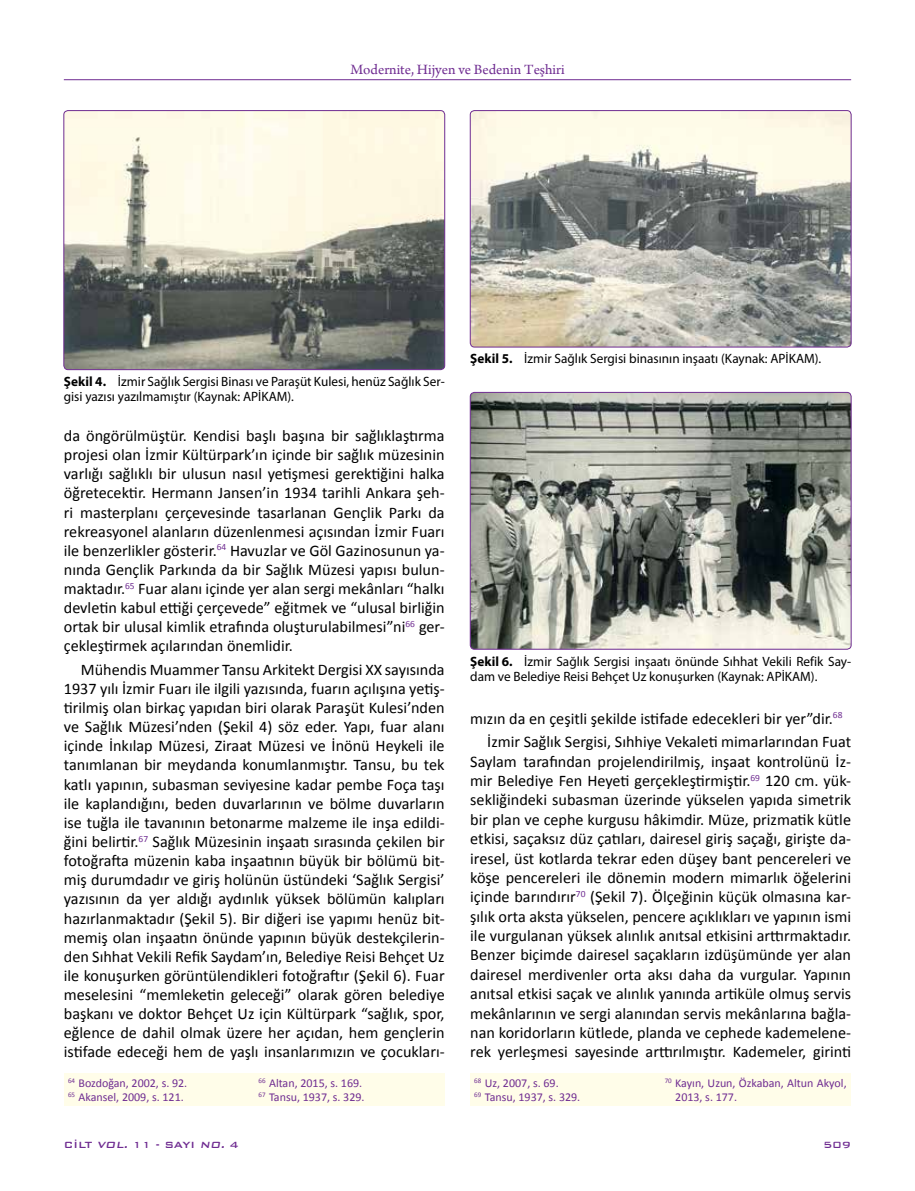
<style>
.page{position:relative;width:915px;height:1191px;background:#fff}
.page>*{position:absolute;margin:0;border:0;box-sizing:border-box;transform-origin:0 0}
.t1{font:16.2px/19px "Calibri";color:#000;text-align:justify}
.t2{font:15px "Arno Pro";color:#6f2c91}
.t3{font:13.5px/15px "Myriad Pro";color:#000}
.t4{font:12px/14.5px "Calibri";color:#6f2c91}
.t5{font:500 12px "Bank Gothic BT";color:#6f2c91}
.s1{font-weight:700}
.s2{font-style:italic}
</style>
<div class="page">
<img style="left:64px;top:111px;width:380px;height:259px">
<div style="left:64px;top:110px;width:381px;height:260px;border:1px solid #6f2c91;border-radius:4px"></div>
<img style="left:470px;top:111px;width:380px;height:236px">
<div style="left:470px;top:110px;width:381px;height:237px;border:1px solid #6f2c91;border-radius:4px"></div>
<img style="left:470px;top:392px;width:380px;height:257px">
<div style="left:470px;top:392px;width:381px;height:257px;border:1px solid #6f2c91;border-radius:4px"></div>
<div style="left:64px;top:1073px;width:190px;height:32px;background:#fffde9"></div>
<div style="left:470px;top:1073px;width:190px;height:32px;background:#fffde9"></div>
<div style="left:254px;top:1073px;width:190px;height:32px;background:#fffde9"></div>
<div style="left:660px;top:1073px;width:190px;height:32px;background:#fffde9"></div>
<hr style="left:64px;top:79px;width:786px;height:1px;background:#6f2c91">
<p class="t2" style="left:350px;top:61px;width:216px">Modernite, Hijyen ve Bedenin Teşhiri</p>
<p class="t3" style="left:64px;top:374px;width:382px"><span class="s1">Şekil 4.</span> İzmir Sağlık Sergisi Binası ve Paraşüt Kulesi, henüz Sağlık Ser&shy;gisi yazısı yazılmamıştır (Kaynak: APİKAM).</p>
<p class="t1" style="left:64px;top:425px;width:382px">da öngörülmüştür. Kendisi başlı başına bir sağlıklaştırma projesi olan İzmir Kültürpark’ın içinde bir sağlık müzesinin varlığı sağlıklı bir ulusun nasıl yetişmesi gerektiğini halka öğretecektir. Hermann Jansen’in 1934 tarihli Ankara şeh&shy;ri masterplanı çerçevesinde tasarlanan Gençlik Parkı da rekreasyonel alanların düzenlenmesi açısından İzmir Fuarı ile benzerlikler gösterir.<sup>64</sup> Havuzlar ve Göl Gazinosunun ya&shy;nında Gençlik Parkında da bir Sağlık Müzesi yapısı bulun&shy;maktadır.<sup>65</sup> Fuar alanı içinde yer alan sergi mekânları “halkı devletin kabul ettiği çerçevede” eğitmek ve “ulusal birliğin ortak bir ulusal kimlik etrafında oluşturulabilmesi”ni<sup>66</sup> ger&shy;çekleştirmek açılarından önemlidir.</p>
<p class="t1" style="left:64px;top:659px;width:382px;text-indent:17px">Mühendis Muammer Tansu Arkitekt Dergisi XX sayısında 1937 yılı İzmir Fuarı ile ilgili yazısında, fuarın açılışına yetiş&shy;tirilmiş olan birkaç yapıdan biri olarak Paraşüt Kulesi’nden ve Sağlık Müzesi’nden (Şekil 4) söz eder. Yapı, fuar alanı içinde İnkılap Müzesi, Ziraat Müzesi ve İnönü Heykeli ile tanımlanan bir meydanda konumlanmıştır. Tansu, bu tek katlı yapının, subasman seviyesine kadar pembe Foça taşı ile kaplandığını, beden duvarlarının ve bölme duvarların ise tuğla ile tavanının betonarme malzeme ile inşa edildi&shy;ğini belirtir.<sup>67</sup> Sağlık Müzesinin inşaatı sırasında çekilen bir fotoğrafta müzenin kaba inşaatının büyük bir bölümü bit&shy;miş durumdadır ve giriş holünün üstündeki ‘Sağlık Sergisi’ yazısının da yer aldığı aydınlık yüksek bölümün kalıpları hazırlanmaktadır (Şekil 5). Bir diğeri ise yapımı henüz bit&shy;memiş olan inşaatın önünde yapının büyük destekçilerin&shy;den Sıhhat Vekili Refik Saydam’ın, Belediye Reisi Behçet Uz ile konuşurken görüntülendikleri fotoğraftır (Şekil 6). Fuar meselesini “memleketin geleceği” olarak gören belediye başkanı ve doktor Behçet Uz için Kültürpark “sağlık, spor, eğlence de dahil olmak üzere her açıdan, hem gençlerin istifade edeceği hem de yaşlı insanlarımızın ve çocukları-</p>
<p class="t3" style="left:470px;top:351px;width:352px"><span class="s1">Şekil 5.</span> İzmir Sağlık Sergisi binasının inşaatı (Kaynak: APİKAM).</p>
<p class="t3" style="left:470px;top:653px;width:382px"><span class="s1">Şekil 6.</span> İzmir Sağlık Sergisi inşaatı önünde Sıhhat Vekili Refik Say&shy;dam ve Belediye Reisi Behçet Uz konuşurken (Kaynak: APİKAM).</p>
<p class="t1" style="left:487px;top:705px;width:365px;line-height:23.7px;text-indent:-17px">mızın da en çeşitli şekilde istifade edecekleri bir yer”dir.<sup>68<br></sup>İzmir Sağlık Sergisi, Sıhhiye Vekaleti mimarlarından Fuat</p>
<p class="t1" style="left:470px;top:750px;width:382px">Saylam tarafından projelendirilmiş, inşaat kontrolünü İz&shy;mir Belediye Fen Heyeti gerçekleştirmiştir.<sup>69</sup> 120 cm. yük&shy;sekliğindeki subasman üzerinde yükselen yapıda simetrik bir plan ve cephe kurgusu hâkimdir. Müze, prizmatik kütle etkisi, saçaksız düz çatıları, dairesel giriş saçağı, girişte da&shy;iresel, üst kotlarda tekrar eden düşey bant pencereleri ve köşe pencereleri ile dönemin modern mimarlık öğelerini içinde barındırır<sup>70</sup> (Şekil 7). Ölçeğinin küçük olmasına kar&shy;şılık orta aksta yükselen, pencere açıklıkları ve yapının ismi ile vurgulanan yüksek alınlık anıtsal etkisini arttırmaktadır.<br>Benzer biçimde dairesel saçakların izdüşümünde yer alan dairesel merdivenler orta aksı daha da vurgular. Yapının anıtsal etkisi saçak ve alınlık yanında artiküle olmuş servis mekânlarının ve sergi alanından servis mekânlarına bağla&shy;nan koridorların kütlede, planda ve cephede kademelene&shy;rek yerleşmesi sayesinde arttırılmıştır. Kademeler, girinti</p>
<p class="t4" style="left:258px;top:1074px;width:107px"><sup>66</sup> Altan, 2015, s. 169.<br><sup>67</sup> Tansu, 1937, s. 329.</p>
<p class="t4" style="left:675px;top:1074px;width:173px;text-indent:-10px"><sup>70</sup> Kayın, Uzun, Özkaban, Altun Akyol,<br>2013, s. 177.</p>
<p class="t4" style="left:68px;top:1074px;width:121px"><sup>64</sup> Bozdoğan, 2002, s. 92.<br><sup>65</sup> Akansel, 2009, s. 121.</p>
<p class="t4" style="left:474px;top:1074px;width:107px"><sup>68</sup> Uz, 2007, s. 69.<br><sup>69</sup> Tansu, 1937, s. 329.</p>
<p class="t5" style="left:64px;top:1138px;width:176px">CİLT <span class="s2">VOL.</span> 11 - SAYI <span class="s2">NO.</span> 4</p>
<p class="t5" style="left:823px;top:1138px;width:29px">509</p>
</div>
